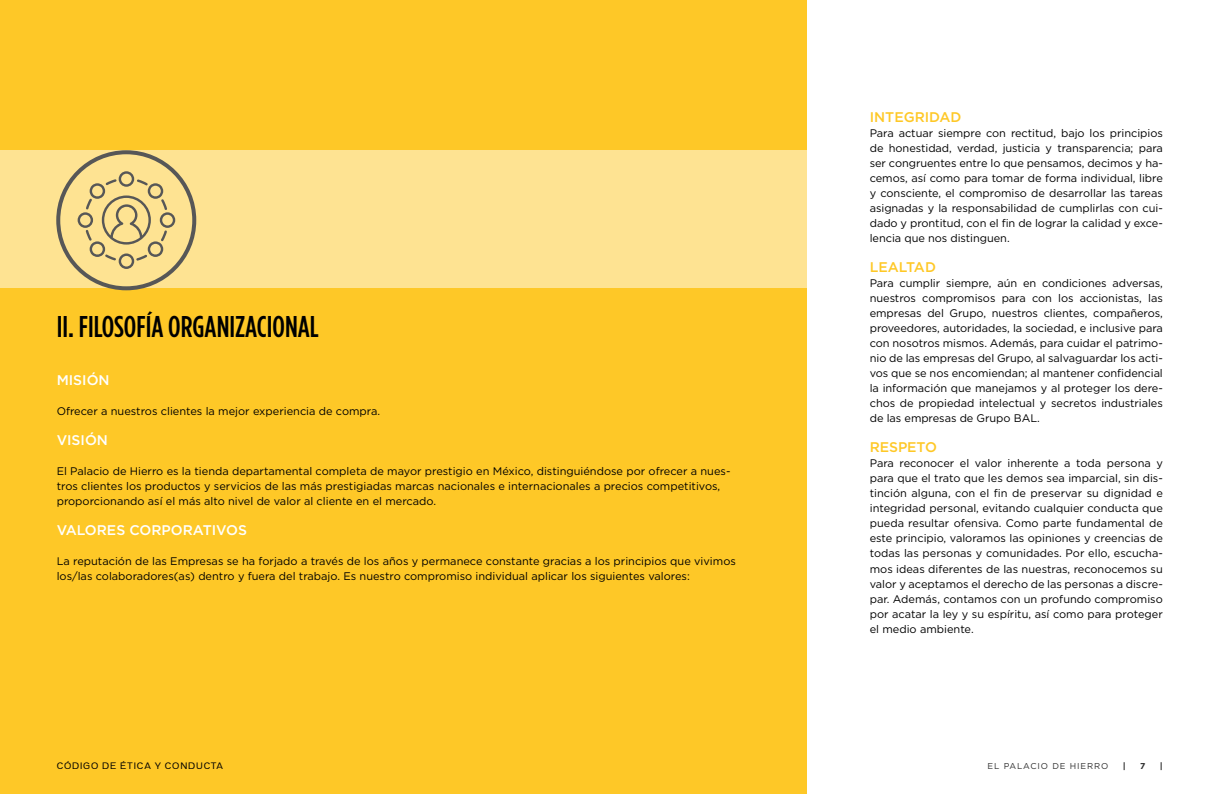
<style>
.page{position:relative;width:1219px;height:794px;background:#fff}
.page>*{position:absolute;margin:0;border:0;box-sizing:border-box;transform-origin:0 0}
.t1{font:500 30px "Gotham Condensed";color:#000}
.t2{font:500 14px "Gotham";color:#fff}
.t3{font:500 14px "Gotham";color:#fec827}
.t4{font:11px/15px "Gotham";color:#000;text-align:justify}
.t5{font:8.5px "Vonnes";letter-spacing:.1em;color:#000}
.t6{font:8.5px "Gotham";letter-spacing:.1em;color:#2e2e2e}
.t7{font:700 8.5px "Gotham";color:#2e2e2e}
</style>
<div class="page">
<div style="left:0;top:0;width:807px;height:794px;background:#fec827"></div>
<div style="left:0;top:150px;width:807px;height:138px;background:#fee392"></div>
<div style="left:56px;top:150px;width:140px;height:140px;border:4px solid #575757;border-radius:50%"></div>
<svg style="left:78px;top:171px;width:97px;height:98px"></svg>
<h1 class="t1" style="left:57px;top:308px;width:264px">II. FILOSOFÍA ORGANIZACIONAL</h1>
<p class="t2" style="left:57px;top:372px;width:54px">MISIÓN</p>
<p class="t4" style="left:57px;top:403px;width:325px">Ofrecer a nuestros clientes la mejor experiencia de compra.</p>
<p class="t2" style="left:57px;top:432px;width:53px">VISIÓN</p>
<p class="t4" style="left:57px;top:463px;width:675px;text-align:left">El Palacio de Hierro es la tienda departamental completa de mayor prestigio en México, distinguiéndose por ofrecer a nues&shy;tros clientes los productos y servicios de las más prestigiadas marcas nacionales e internacionales a precios competitivos, proporcionando así el más alto nivel de valor al cliente en el mercado.</p>
<p class="t2" style="left:57px;top:522px;width:192px">VALORES CORPORATIVOS</p>
<p class="t4" style="left:57px;top:553px;width:681px">La reputación de las Empresas se ha forjado a través de los años y permanece constante gracias a los principios que vivimos los/las colaboradores(as) dentro y fuera del trabajo. Es nuestro compromiso individual aplicar los siguientes valores:</p>
<p class="t5" style="left:57px;top:761px;width:168px">CÓDIGO DE ÉTICA Y CONDUCTA</p>
<p class="t3" style="left:870px;top:109px;width:93px">INTEGRIDAD</p>
<p class="t4" style="left:870px;top:126px;width:295px">Para actuar siempre con rectitud, bajo los principios de honestidad, verdad, justicia y transparencia; para ser congruentes entre lo que pensamos, decimos y ha&shy;cemos, así como para tomar de forma individual, libre y consciente, el compromiso de desarrollar las tareas asignadas y la responsabilidad de cumplirlas con cui&shy;dado y prontitud, con el fin de lograr la calidad y exce&shy;lencia que nos distinguen.</p>
<p class="t3" style="left:870px;top:259px;width:68px">LEALTAD</p>
<p class="t4" style="left:870px;top:276px;width:295px">Para cumplir siempre, aún en condiciones adversas, nuestros compromisos para con los accionistas, las empresas del Grupo, nuestros clientes, compañeros, proveedores, autoridades, la sociedad, e inclusive para con nosotros mismos. Además, para cuidar el patrimo&shy;nio de las empresas del Grupo, al salvaguardar los acti&shy;vos que se nos encomiendan; al mantener confidencial la información que manejamos y al proteger los dere&shy;chos de propiedad intelectual y secretos industriales de las empresas de Grupo BAL.</p>
<p class="t3" style="left:870px;top:439px;width:69px">RESPETO</p>
<p class="t4" style="left:870px;top:456px;width:295px">Para reconocer el valor inherente a toda persona y para que el trato que les demos sea imparcial, sin dis&shy;tinción alguna, con el fin de preservar su dignidad e integridad personal, evitando cualquier conducta que pueda resultar ofensiva. Como parte fundamental de este principio, valoramos las opiniones y creencias de todas las personas y comunidades. Por ello, escucha&shy;mos ideas diferentes de las nuestras, reconocemos su valor y aceptamos el derecho de las personas a discre&shy;par. Además, contamos con un profundo compromiso por acatar la ley y su espíritu, así como para proteger el medio ambiente.</p>
<p class="t6" style="left:988px;top:760px;width:122px">EL PALACIO DE HIERRO</p>
<p class="t7" style="left:1123px;top:760px;width:4px">|</p>
<p class="t7" style="left:1140px;top:760px;width:7px">7</p>
<p class="t7" style="left:1160px;top:760px;width:4px">|</p>
</div>
